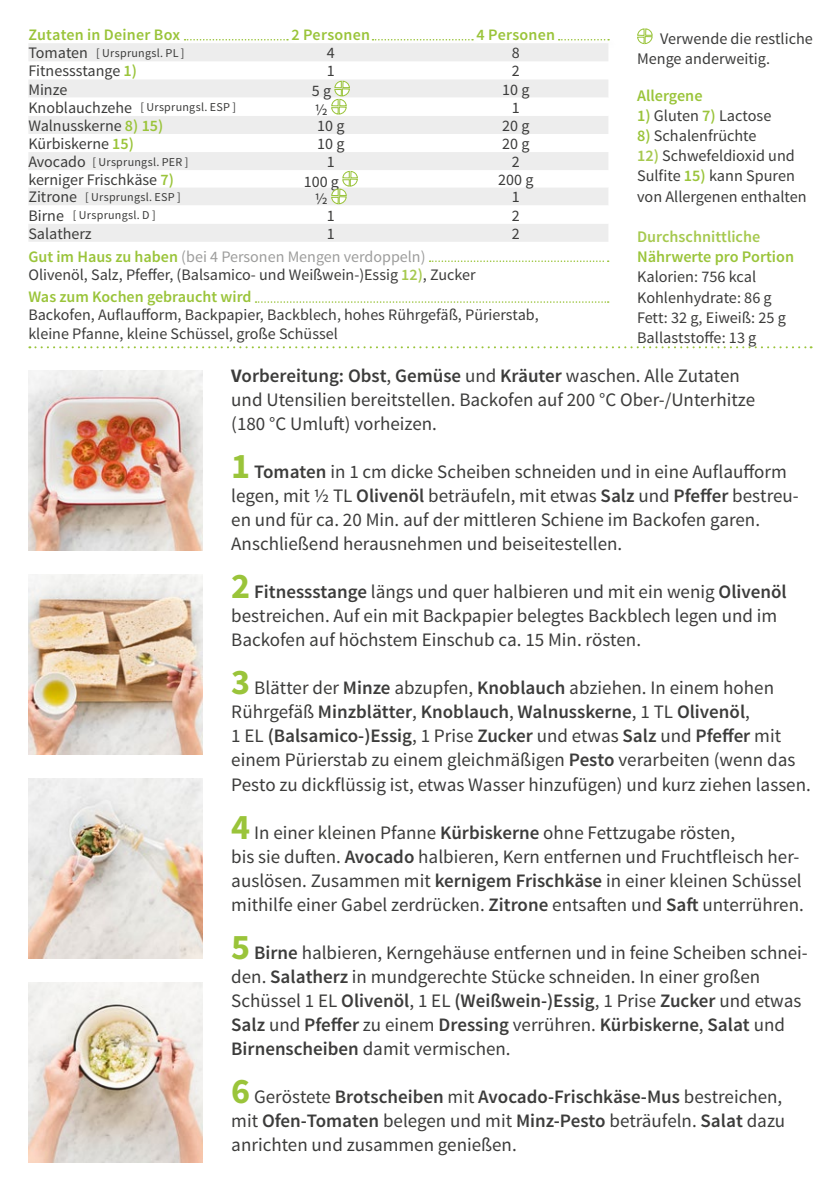
<style>
.page{position:relative;width:840px;height:1191px;background:#fff}
.page>*{position:absolute;margin:0;border:0;box-sizing:border-box;transform-origin:0 0}
.Absatzformat_1{font:19px/24px "Source Sans Pro";color:#3c3c3b}
.BACK_Text_next_to_ta{font:16.2px/20.2px "Source Sans Pro";color:#3c3c3b}
.BACK_Text_next_to_ta-2{font:600 16.2px/20.2px "Source Sans Pro";color:#9ac43a}
.BACK_Table_Content_L{font:16px "Source Sans Pro";color:#3c3c3b}
.BACK_Table_Content_C{font:16px "Source Sans Pro";color:#3c3c3b}
.BACK_Table_Content_C-2{font:16px "Source Sans Pro";color:#9d9d9c}
.BACK_Table_Header_CE{font:600 16px "Source Sans Pro";letter-spacing:.015em;color:#9ac43a}
.BACK_Table_Content_L-2{font:600 16px "Source Sans Pro";color:#9ac43a}
.BACK_Table_Header_LE{font:12px "Source Sans Pro";letter-spacing:.02em;color:#3c3c3b}
.s1{font-weight:600;color:#9ac43a}
.s2{font-weight:600;color:#a6c94f}
.s3{color:#a6c94f}
.s4{font-weight:700}
.s5{font-weight:600}
.s6{font-weight:700;font-size:36px;color:#9ac43a}
</style>
<div class="page">
<div style="left:555px;top:37px;width:63px;height:14px;background:#000;opacity:.2"></div>
<svg style="left:558px;top:39px;width:50px;height:1px"></svg>
<div style="left:182px;top:37px;width:115px;height:14px;background:#000;opacity:.2"></div>
<svg style="left:184px;top:39px;width:104px;height:1px"></svg>
<div style="left:369px;top:37px;width:113px;height:14px;background:#000;opacity:.2"></div>
<svg style="left:372px;top:39px;width:101px;height:1px"></svg>
<img style="left:28px;top:982px;width:175px;height:180px">
<img style="left:28px;top:778px;width:175px;height:180px">
<img style="left:28px;top:574px;width:175px;height:180px">
<img style="left:28px;top:370px;width:175px;height:180px">
<svg style="left:29px;top:346px;width:782px;height:2px"></svg>
<svg style="left:637px;top:28px;width:16px;height:17px"></svg>
<svg style="left:28px;top:43px;width:580px;height:54px;fill:#ededed"></svg>
<svg style="left:28px;top:116px;width:580px;height:126px;fill:#ededed"></svg>
<svg style="left:330px;top:80px;width:20px;height:35px"></svg>
<svg style="left:330px;top:170px;width:28px;height:35px"></svg>
<svg style="left:429px;top:260px;width:179px;height:2px"></svg>
<svg style="left:255px;top:301px;width:353px;height:2px"></svg>
<div style="left:740px;top:341px;width:64px;height:44px;background:#fff"></div>
<p class="BACK_Table_Header_CE" style="left:28px;top:25px;width:153px">Zutaten in Deiner Box</p>
<p class="BACK_Table_Header_CE" style="left:291px;top:25px;width:80px">2 Personen</p>
<p class="BACK_Table_Header_CE" style="left:476px;top:25px;width:80px">4 Personen</p>
<p class="BACK_Table_Content_L" style="left:28px;top:43px;width:61px">Tomaten</p>
<p class="BACK_Table_Content_C" style="left:327px;top:43px;width:9px">4</p>
<p class="BACK_Table_Content_C" style="left:511px;top:43px;width:9px">8</p>
<p class="BACK_Table_Content_L" style="left:28px;top:61px;width:110px">Fitnessstange <span class="s1">1)</span></p>
<p class="BACK_Table_Content_C" style="left:327px;top:61px;width:9px">1</p>
<p class="BACK_Table_Content_C" style="left:511px;top:61px;width:9px">2</p>
<p class="BACK_Table_Content_L" style="left:28px;top:79px;width:40px">Minze</p>
<p class="BACK_Table_Content_C" style="left:311px;top:81px;width:21px">5 g</p>
<p class="BACK_Table_Content_C" style="left:502px;top:79px;width:29px">10 g</p>
<p class="BACK_Table_Content_L" style="left:28px;top:97px;width:105px">Knoblauchzehe</p>
<p class="BACK_Table_Content_C" style="left:315px;top:99px;width:14px">½</p>
<p class="BACK_Table_Content_C" style="left:511px;top:97px;width:9px">1</p>
<p class="BACK_Table_Content_L" style="left:28px;top:116px;width:136px">Walnusskerne <span class="s1">8) 15)</span></p>
<p class="BACK_Table_Content_C" style="left:317px;top:116px;width:29px">10 g</p>
<p class="BACK_Table_Content_C" style="left:502px;top:116px;width:29px">20 g</p>
<p class="BACK_Table_Content_L" style="left:28px;top:134px;width:107px">Kürbiskerne <span class="s1">15)</span></p>
<p class="BACK_Table_Content_C" style="left:317px;top:134px;width:29px">10 g</p>
<p class="BACK_Table_Content_C" style="left:502px;top:134px;width:29px">20 g</p>
<p class="BACK_Table_Content_L" style="left:28px;top:152px;width:59px">Avocado</p>
<p class="BACK_Table_Content_C" style="left:327px;top:152px;width:9px">1</p>
<p class="BACK_Table_Content_C" style="left:511px;top:152px;width:9px">2</p>
<p class="BACK_Table_Content_L" style="left:28px;top:169px;width:147px">kerniger Frischkäse <span class="s1">7)</span></p>
<p class="BACK_Table_Content_C" style="left:304px;top:171px;width:37px">100 g</p>
<p class="BACK_Table_Content_C" style="left:498px;top:169px;width:37px">200 g</p>
<p class="BACK_Table_Content_L" style="left:28px;top:187px;width:50px">Zitrone</p>
<p class="BACK_Table_Content_C" style="left:315px;top:189px;width:14px">½</p>
<p class="BACK_Table_Content_C" style="left:511px;top:187px;width:9px">1</p>
<p class="BACK_Table_Content_L" style="left:28px;top:205px;width:37px">Birne</p>
<p class="BACK_Table_Content_C" style="left:327px;top:205px;width:9px">1</p>
<p class="BACK_Table_Content_C" style="left:511px;top:205px;width:9px">2</p>
<p class="BACK_Table_Content_L" style="left:28px;top:223px;width:65px">Salatherz</p>
<p class="BACK_Table_Content_C" style="left:327px;top:223px;width:9px">1</p>
<p class="BACK_Table_Content_C" style="left:511px;top:223px;width:9px">2</p>
<p class="BACK_Table_Content_C-2" style="left:28px;top:246px;width:398px"><span class="s1">Gut im Haus zu haben</span> (bei 4 Personen Mengen verdoppeln)</p>
<p class="BACK_Table_Content_C" style="left:28px;top:264px;width:448px">Olivenöl, Salz, Pfeffer, (Balsamico- und Weißwein-)Essig <span class="s2">12)</span>, Zucker</p>
<p class="BACK_Table_Content_L-2" style="left:28px;top:287px;width:224px">Was zum Kochen gebraucht wird</p>
<p class="BACK_Table_Content_L" style="left:28px;top:305px;width:511px">Backofen, Auflaufform, Backpapier, Backblech, hohes Rührgefäß, Pürierstab,</p>
<p class="BACK_Table_Content_L" style="left:28px;top:323px;width:311px">kleine Pfanne, kleine Schüssel, große Schüssel</p>
<p class="BACK_Table_Header_LE" style="left:96px;top:45px;width:90px">[ Ursprungsl. PL ]</p>
<p class="BACK_Table_Header_LE" style="left:140px;top:99px;width:97px">[ Ursprungsl. ESP ]</p>
<p class="BACK_Table_Header_LE" style="left:92px;top:155px;width:97px">[ Ursprungsl. PER ]</p>
<p class="BACK_Table_Header_LE" style="left:85px;top:189px;width:97px">[ Ursprungsl. ESP ]</p>
<p class="BACK_Table_Header_LE" style="left:73px;top:207px;width:84px">[ Ursprungsl. D ]</p>
<p class="BACK_Text_next_to_ta" style="left:636px;top:29px;width:177px;text-indent:23px">Verwende die restliche<br>Menge anderweitig.</p>
<p class="BACK_Text_next_to_ta-2" style="left:636px;top:85px;width:67px">Allergene</p>
<p class="BACK_Text_next_to_ta" style="left:636px;top:106px;width:136px"><span class="s1">1)</span> Gluten <span class="s1">7)</span> Lactose</p>
<p class="BACK_Text_next_to_ta" style="left:636px;top:126px;width:121px"><span class="s1">8)</span> Schalenfrüchte</p>
<p class="BACK_Text_next_to_ta" style="left:636px;top:146px;width:171px"><span class="s2">12)</span> Schwefeldioxid und<br>Sulfite <span class="s1">15)</span> kann Spuren von Allergenen enthalten</p>
<p class="BACK_Text_next_to_ta-2" style="left:636px;top:227px;width:158px"><span class="s3">Durchschnittliche<br></span>Nährwerte pro Portion</p>
<p class="BACK_Text_next_to_ta" style="left:636px;top:267px;width:120px">Kalorien: 756 kcal</p>
<p class="BACK_Text_next_to_ta" style="left:636px;top:287px;width:150px">Kohlenhydrate: 86 g<br>Fett: 32 g, Eiweiß: 25 g</p>
<p class="BACK_Text_next_to_ta" style="left:636px;top:328px;width:121px">Ballaststoffe: 13 g</p>
<p class="Absatzformat_1" style="left:231px;top:364px;width:525px"><span class="s4">V</span><span class="s5">orbereitung: Obst</span>, <span class="s5">Gemüse</span> und <span class="s5">Kräuter</span> waschen. Alle Zutaten und Utensilien bereitstellen. Backofen auf 200 °C Ober-/Unterhitze (180 °C Umluft) vorheizen.</p>
<p class="Absatzformat_1" style="left:231px;top:460px;width:568px"><span class="s6">1</span> <span class="s5">Tomaten</span> in 1 cm dicke Scheiben schneiden und in eine Auflaufform legen, mit ½ TL <span class="s5">Olivenöl</span> beträufeln, mit etwas <span class="s5">Salz</span> und <span class="s5">Pfeffer</span> bestreu&shy;en und für ca. 20 Min. auf der mittleren Schiene im Backofen garen.<br>Anschließend herausnehmen und beiseitestellen.</p>
<p class="Absatzformat_1" style="left:231px;top:580px;width:556px"><span class="s6">2</span> <span class="s5">Fitnessstange</span> längs und quer halbieren und mit ein wenig <span class="s5">Olivenöl </span>bestreichen. Auf ein mit Backpapier belegtes Backblech legen und im<br>Backofen auf höchstem Einschub ca. 15 Min. rösten.</p>
<p class="Absatzformat_1" style="left:231px;top:676px;width:580px"><span class="s6">3</span> Blätter der <span class="s5">Minze</span> abzupfen, <span class="s5">Knoblauch</span> abziehen. In einem hohen Rührgefäß <span class="s5">Minzblätter</span>, <span class="s5">Knoblauch</span>, <span class="s5">Walnusskerne</span>, 1 TL <span class="s5">Olivenöl</span>,<br>1 EL <span class="s5">(Balsamico-)Essig</span>, 1 Prise <span class="s5">Zucker</span> und etwas <span class="s5">Salz</span> und <span class="s5">Pfeffer</span> mit einem Pürierstab zu einem gleichmäßigen <span class="s5">Pesto</span> verarbeiten (wenn das Pesto zu dickflüssig ist, etwas Wasser hinzufügen) und kurz ziehen lassen.</p>
<p class="Absatzformat_1" style="left:231px;top:820px;width:573px"><span class="s6">4</span> In einer kleinen Pfanne <span class="s5">Kürbiskerne</span> ohne Fettzugabe rösten,<br>bis sie duften. <span class="s5">Avocado</span> halbieren, Kern entfernen und Fruchtfleisch her&shy;auslösen. Zusammen mit <span class="s5">kernigem Frischkäse</span> in einer kleinen Schüssel mithilfe einer Gabel zerdrücken. <span class="s5">Zitrone</span> entsaften und <span class="s5">Saft</span> unterrühren.</p>
<p class="Absatzformat_1" style="left:231px;top:940px;width:577px"><span class="s6">5</span> <span class="s5">Birne</span> halbieren, Kerngehäuse entfernen und in feine Scheiben schnei&shy;den. <span class="s5">Salatherz</span> in mundgerechte Stücke schneiden. In einer großen Schüssel 1 EL <span class="s5">Olivenöl</span>, 1 EL <span class="s5">(Weißwein-)Essig</span>, 1 Prise <span class="s5">Zucker</span> und etwas <span class="s5">Salz</span> und <span class="s5">Pfeffer</span> zu einem <span class="s5">Dressing</span> verrühren. <span class="s5">Kürbiskerne</span>, <span class="s5">Salat</span> und <span class="s5">Birnenscheiben</span> damit vermischen.</p>
<p class="Absatzformat_1" style="left:231px;top:1084px;width:555px"><span class="s6">6</span> Geröstete <span class="s5">Brotscheiben</span> mit <span class="s5">Avocado-Frischkäse-Mus</span> bestreichen, mit <span class="s5">Ofen-Tomaten</span> belegen und mit <span class="s5">Minz-Pesto</span> beträufeln. <span class="s5">Salat</span> dazu anrichten und zusammen genießen.</p>
</div>
